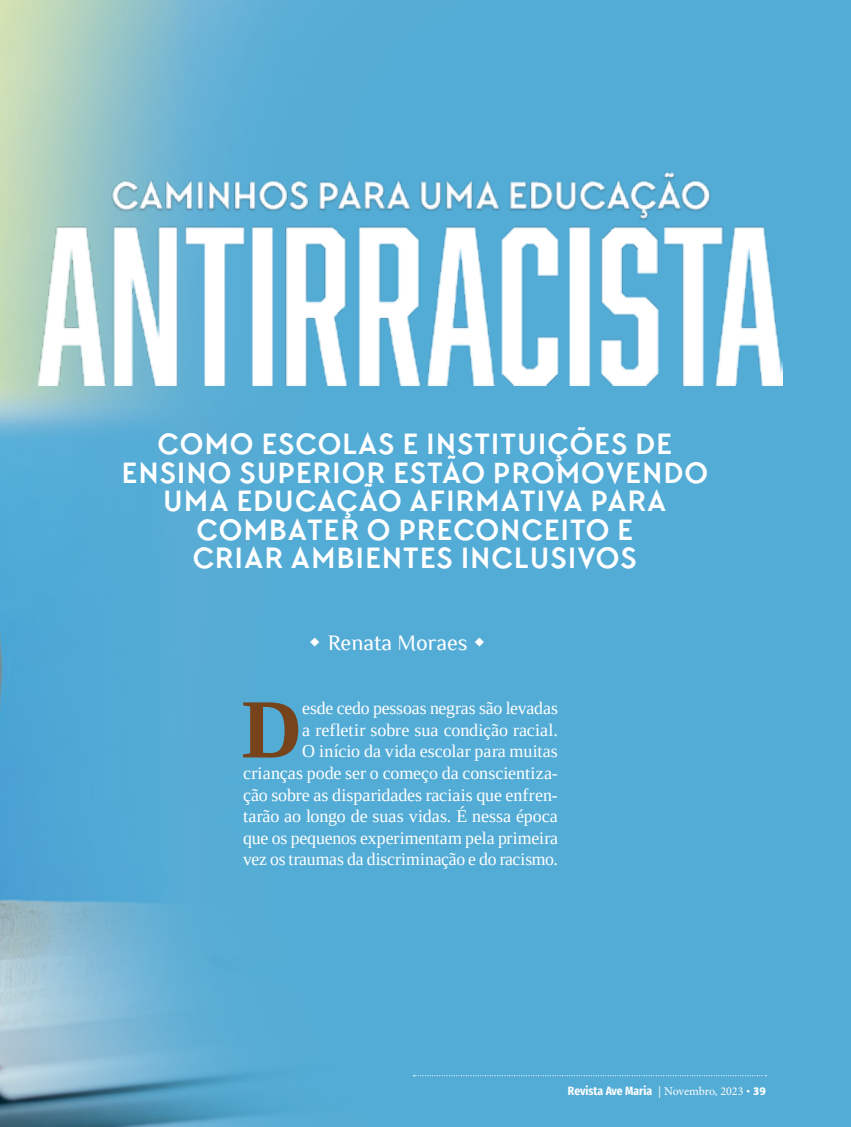
<style>
.page{position:relative;width:851px;height:1127px;background:#fff}
.page>*{position:absolute;margin:0;border:0;box-sizing:border-box;transform-origin:0 0}
.t1{font:700 84px "Tinos";color:#76431b}
.t2{font:700 30px/28.5px "Arnold";letter-spacing:.03em;color:#fff;text-align:center}
.t3{font:22.05px "Philosopher";color:#fff}
.t4{font:18px/21.6px "Tinos";letter-spacing:-.005em;color:#fff;text-align:right}
.t5{font:700 12px "Fira Sans Condensed";color:#fff}
.s1{font-family:"Minion Pro";font-weight:400}
.s2{font-family:"Amaranth"}
</style>
<div class="page">
<img style="left:0;top:0;width:850px;height:1127px">
<img style="left:39px;top:170px;width:743px;height:215px">
<svg style="left:413px;top:1075px;width:353px;height:1px"></svg>
<svg style="left:310px;top:637px;width:9px;height:9px"></svg>
<svg style="left:475px;top:637px;width:9px;height:9px"></svg>
<h2 class="t2" style="left:121px;top:430px;width:588px">COMO ESCOLAS E INSTITUIÇÕES DE<br>ENSINO SUPERIOR ESTÃO PROMOVENDO<br>UMA EDUCAÇÃO AFIRMATIVA PARA<br>COMBATER O PRECONCEITO E<br>CRIAR AMBIENTES INCLUSIVOS</h2>
<p class="t3" style="left:327px;top:631px;width:142px">Renata Moraes</p>
<p class="t4" style="left:243px;top:697px;width:316px">esde cedo pessoas negras são levadas<br>a refletir sobre sua condição racial.<br>O início da vida escolar para muitas crianças pode ser o começo da conscientiza&shy;ção sobre as disparidades raciais que enfren&shy;tarão ao longo de suas vidas. É nessa época que os pequenos experimentam pela primeira vez os traumas da discriminação e do racismo.</p>
<h1 class="t1" style="left:241px;top:673px;width:62px">D</h1>
<p class="t5" style="left:568px;top:1080px;width:199px">Revista Ave Maria <span class="s1">| Novembro, 2023</span> <span class="s2">• 39</span></p>
</div>
